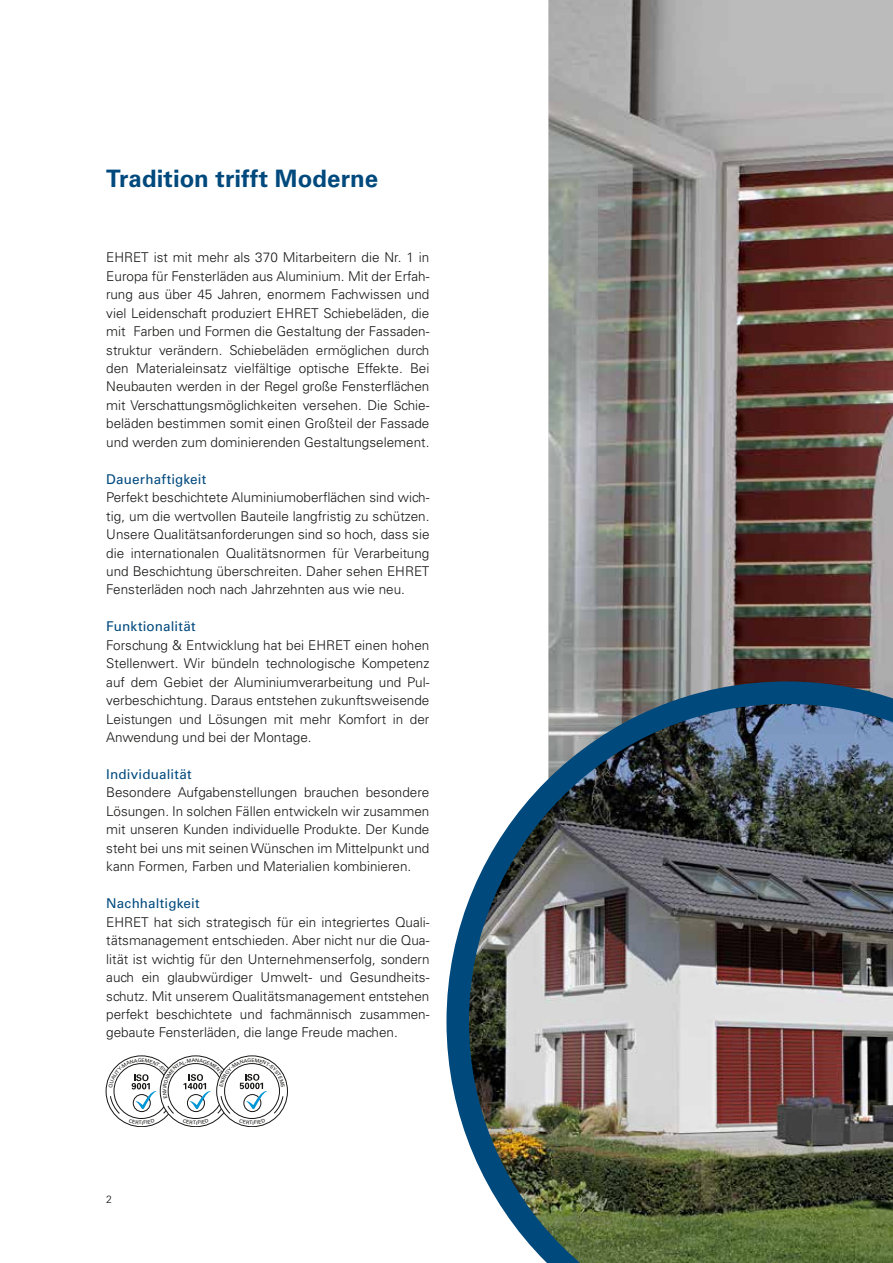
<style>
.page{position:relative;width:893px;height:1263px;background:#fff}
.page>*{position:absolute;margin:0;border:0;box-sizing:border-box;transform-origin:0 0}
.t1{font:700 24px "Univers LT Std";letter-spacing:.005em;color:#00497d}
.t2{font:300 13.5px/18.5px "Univers LT Std";color:#181716;text-align:justify}
.t3{font:13.5px "Univers LT Std";letter-spacing:.01em;color:#00497d}
.t4{font:300 10.5px "Univers LT Std";color:#181716}
</style>
<div class="page">
<img style="left:549px;top:0;width:344px;height:681px">
<img style="left:446px;top:681px;width:447px;height:582px">
<svg style="left:106px;top:1056px;width:182px;height:71px"></svg>
<h1 class="t1" style="left:106px;top:165px;width:273px">Tradition trifft Moderne</h1>
<p class="t2" style="left:106px;top:248px;width:325px">EHRET ist mit mehr als 370 Mitarbeitern die Nr. 1 in Europa für Fensterläden aus Aluminium. Mit der Erfah&shy;rung aus über 45 Jahren, enormem Fachwissen und viel Leidenschaft produziert EHRET Schiebeläden, die mit Farben und Formen die Gestaltung der Fassaden&shy;struktur verändern. Schiebeläden ermöglichen durch den Materialeinsatz vielfältige optische Effekte. Bei Neubauten werden in der Regel große Fensterflächen mit Verschattungsmöglichkeiten versehen. Die Schie&shy;beläden bestimmen somit einen Großteil der Fassade und werden zum dominierenden Gestaltungselement.</p>
<p class="t3" style="left:106px;top:471px;width:102px">Dauerhaftigkeit</p>
<p class="t2" style="left:106px;top:488px;width:325px">Perfekt beschichtete Aluminiumoberflächen sind wich&shy;tig, um die wertvollen Bauteile langfristig zu schützen.<br>Unsere Qualitätsanforderungen sind so hoch, dass sie die internationalen Qualitätsnormen für Verarbeitung und Beschichtung überschreiten. Daher sehen EHRET Fensterläden noch nach Jahrzehnten aus wie neu.</p>
<p class="t3" style="left:106px;top:619px;width:91px">Funktionalität</p>
<p class="t2" style="left:106px;top:636px;width:325px">Forschung &amp; Entwicklung hat bei EHRET einen hohen Stellenwert. Wir bündeln technologische Kompetenz auf dem Gebiet der Aluminiumverarbeitung und Pul&shy;verbeschichtung. Daraus entstehen zukunftsweisende Leistungen und Lösungen mit mehr Komfort in der Anwendung und bei der Montage.</p>
<p class="t3" style="left:106px;top:766px;width:87px">Individualität</p>
<p class="t2" style="left:106px;top:783px;width:325px">Besondere Aufgabenstellungen brauchen besondere Lösungen. In solchen Fällen entwickeln wir zusammen mit unseren Kunden individuelle Produkte. Der Kunde steht bei uns mit seinen Wünschen im Mittelpunkt und kann Formen, Farben und Materialien kombinieren.</p>
<p class="t3" style="left:106px;top:895px;width:95px">Nachhaltigkeit</p>
<p class="t2" style="left:106px;top:913px;width:325px">EHRET hat sich strategisch für ein integriertes Quali&shy;tätsmanagement entschieden. Aber nicht nur die Qua&shy;lität ist wichtig für den Unternehmenserfolg, sondern auch ein glaubwürdiger Umwelt- und Gesundheits&shy;schutz. Mit unserem Qualitätsmanagement entstehen perfekt beschichtete und fachmännisch zusammen&shy;gebaute Fensterläden, die lange Freude machen.</p>
<p class="t4" style="left:106px;top:1193px;width:7px">2</p>
</div>
